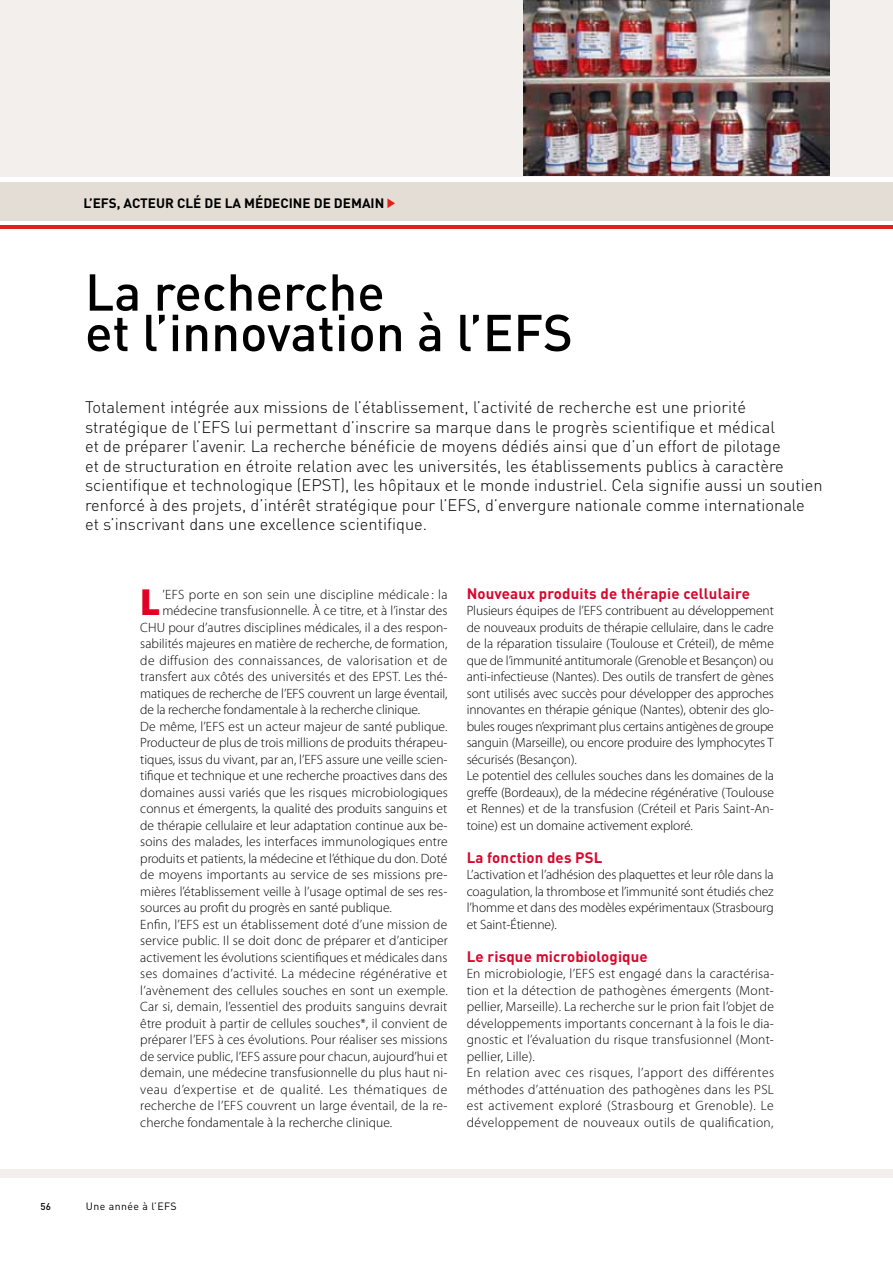
<style>
.page{position:relative;width:893px;height:1263px;background:#fff}
.page>*{position:absolute;margin:0;border:0;box-sizing:border-box;transform-origin:0 0}
.t1{font:500 51px/40.5px "DIN";color:#000}
.t2{font:900 37.95px "Myriad Pro";color:#e20025}
.t3{font:300 16.5px/19.5px "DIN";color:#000}
.t4{font:700 15px "DIN";letter-spacing:.01em;color:#d7072d}
.t5{font:300 13.5px/16.5px "Myriad Pro";letter-spacing:.005em;color:#000}
.t6{font:300 13.5px/16.5px "Myriad Pro";letter-spacing:.025em;color:#000}
.t7{font:300 13.5px "Myriad Pro";letter-spacing:.035em;color:#000}
.t8{font:700 13.5px "DIN";color:#000}
.t9{font:10.5px "DIN Regular Alternate";letter-spacing:.04em;color:#000}
.t10{font:500 9.75px "DIN";color:#000}
</style>
<div class="page">
<div style="left:0;top:0;width:893px;height:176px;background:#f2efec"></div>
<div style="left:0;top:1169px;width:893px;height:9px;background:#f2efec"></div>
<hr style="left:0;top:225px;width:893px;height:4px;background:#e32119">
<div style="left:0;top:183px;width:893px;height:38px;background:#e3ddd5"></div>
<img style="left:524px;top:0;width:306px;height:175px">
<svg style="left:387px;top:198px;width:8px;height:10px"></svg>
<p class="t8" style="left:83px;top:194px;width:302px">l’efs, acteur clé de la médecine de demain</p>
<h1 class="t1" style="left:85px;top:270px;width:489px">La recherche<br>et l’innovation à l’EFS</h1>
<p class="t3" style="left:85px;top:397px;width:739px">Totalement intégrée aux missions de l’établissement, l’activité de recherche est une priorité stratégique de l’EFS lui permettant d’inscrire sa marque dans le progrès scientifique et médical<br>et de préparer l’avenir. La recherche bénéficie de moyens dédiés ainsi que d’un effort de pilotage<br>et de structuration en étroite relation avec les universités, les établissements publics à caractère scientifique et technologique (EPST), les hôpitaux et le monde industriel. Cela signifie aussi un soutien renforcé à des projets, d’intérêt stratégique pour l’EFS, d’envergure nationale comme internationale et s’inscrivant dans une excellence scientifique.</p>
<h2 class="t2" style="left:140px;top:581px;width:22px">L</h2>
<p class="t5" style="left:162px;top:586px;width:287px">’EFS porte en son sein une discipline médicale : la</p>
<p class="t5" style="left:162px;top:602px;width:286px">médecine transfusionnelle. À ce titre, et à l’instar des</p>
<p class="t5" style="left:140px;top:619px;width:309px">CHU pour d’autres disciplines médicales, il a des respon-</p>
<p class="t5" style="left:140px;top:635px;width:309px">sabilités majeures en matière de recherche, de formation,</p>
<p class="t6" style="left:140px;top:652px;width:309px">de diffusion des connaissances, de valorisation et de</p>
<p class="t5" style="left:140px;top:668px;width:309px">transfert aux côtés des universités et des EPST. Les thé-</p>
<p class="t5" style="left:140px;top:685px;width:309px">matiques de recherche de l’EFS couvrent un large éventail,</p>
<p class="t5" style="left:140px;top:701px;width:281px">de la recherche fondamentale à la recherche clinique.</p>
<p class="t5" style="left:140px;top:718px;width:309px">De même, l’EFS est un acteur majeur de santé publique.</p>
<p class="t5" style="left:140px;top:734px;width:309px">Producteur de plus de trois millions de produits thérapeu-</p>
<p class="t5" style="left:140px;top:751px;width:309px">tiques, issus du vivant, par an, l’EFS assure une veille scien-</p>
<p class="t5" style="left:140px;top:767px;width:309px">tifique et technique et une recherche proactives dans des</p>
<p class="t5" style="left:140px;top:784px;width:309px">domaines aussi variés que les risques microbiologiques</p>
<p class="t5" style="left:140px;top:800px;width:308px">connus et émergents, la qualité des produits sanguins et</p>
<p class="t5" style="left:140px;top:817px;width:309px">de thérapie cellulaire et leur adaptation continue aux be-</p>
<p class="t5" style="left:140px;top:833px;width:309px">soins des malades, les interfaces immunologiques entre</p>
<p class="t5" style="left:140px;top:850px;width:308px">produits et patients, la médecine et l’éthique du don. Doté</p>
<p class="t5" style="left:140px;top:866px;width:309px">de moyens importants au service de ses missions pre-</p>
<p class="t5" style="left:140px;top:883px;width:309px">mières l’établissement veille à l’usage optimal de ses res-</p>
<p class="t5" style="left:140px;top:899px;width:253px">sources au profit du progrès en santé publique.</p>
<p class="t5" style="left:140px;top:916px;width:309px">Enfin, l’EFS est un établissement doté d’une mission de</p>
<p class="t5" style="left:140px;top:932px;width:309px">service public. Il se doit donc de préparer et d’anticiper</p>
<p class="t5" style="left:140px;top:949px;width:309px">activement les évolutions scientifiques et médicales dans</p>
<p class="t6" style="left:140px;top:965px;width:308px">ses domaines d’activité. La médecine régénérative et</p>
<p class="t5" style="left:140px;top:982px;width:309px">l’avènement des cellules souches en sont un exemple.</p>
<p class="t5" style="left:140px;top:998px;width:309px">Car si, demain, l’essentiel des produits sanguins devrait</p>
<p class="t5" style="left:140px;top:1015px;width:308px">être produit à partir de cellules souches*, il convient de</p>
<p class="t5" style="left:140px;top:1031px;width:309px">préparer l’EFS à ces évolutions. Pour réaliser ses missions</p>
<p class="t5" style="left:140px;top:1048px;width:309px">de service public, l’EFS assure pour chacun, aujourd’hui et</p>
<p class="t5" style="left:140px;top:1064px;width:309px">demain, une médecine transfusionnelle du plus haut ni-</p>
<p class="t7" style="left:140px;top:1081px;width:308px">veau d’expertise et de qualité. Les thématiques de</p>
<p class="t5" style="left:140px;top:1097px;width:309px">recherche de l’EFS couvrent un large éventail, de la re-</p>
<p class="t5" style="left:140px;top:1114px;width:253px">cherche fondamentale à la recherche clinique.</p>
<p class="t4" style="left:467px;top:583px;width:285px">Nouveaux produits de thérapie cellulaire</p>
<p class="t5" style="left:467px;top:602px;width:309px">Plusieurs équipes de l’EFS contribuent au développement de nouveaux produits de thérapie cellulaire, dans le cadre de la réparation tissulaire (Toulouse et Créteil), de même que de l’immunité antitumorale (Grenoble et Besançon) ou anti-infectieuse (Nantes). Des outils de transfert de gènes sont utilisés avec succès pour développer des approches innovantes en thérapie génique (Nantes), obtenir des glo&shy;bules rouges n’exprimant plus certains antigènes de groupe sanguin (Marseille), ou encore produire des lymphocytes T sécurisés (Besançon).<br>Le potentiel des cellules souches dans les domaines de la greffe (Bordeaux), de la médecine régénérative (Toulouse et Rennes) et de la transfusion (Créteil et Paris Saint-An&shy;toine) est un domaine activement exploré.</p>
<p class="t4" style="left:467px;top:847px;width:119px">La fonction des PSL</p>
<p class="t5" style="left:467px;top:866px;width:309px;text-align:justify">L’activation et l’adhésion des plaquettes et leur rôle dans la coagulation, la thrombose et l’immunité sont étudiés chez l’homme et dans des modèles expérimentaux (Strasbourg et Saint-Étienne).</p>
<p class="t4" style="left:467px;top:946px;width:183px">Le risque microbiologique</p>
<p class="t6" style="left:467px;top:965px;width:309px">En microbiologie, l’EFS est engagé dans la caractérisa&shy;tion et la détection de pathogènes émergents (Mont&shy;pellier, Marseille). La recherche sur le prion fait l’objet de développements importants concernant à la fois le dia&shy;gnostic et l’évaluation du risque transfusionnel (Mont&shy;pellier, Lille).<br>En relation avec ces risques, l’apport des différentes méthodes d’atténuation des pathogènes dans les PSL est activement exploré (Strasbourg et Grenoble). Le développement de nouveaux outils de qualification,</p>
<p class="t10" style="left:40px;top:1200px;width:12px">56</p>
<p class="t9" style="left:86px;top:1200px;width:92px">Une année à l’efs</p>
</div>
